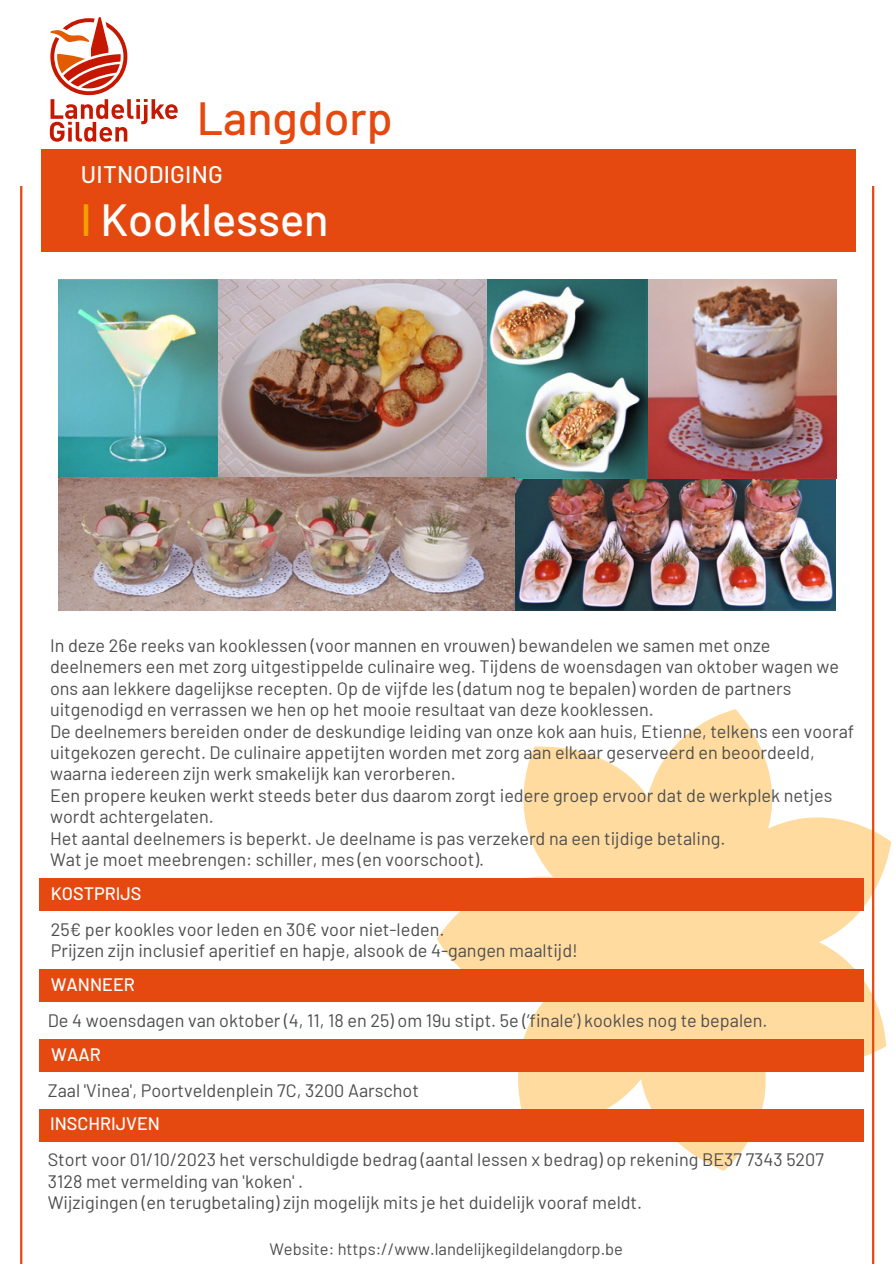
<style>
.page{position:relative;width:894px;height:1264px;background:#fff}
.page>*{position:absolute;margin:0;border:0;box-sizing:border-box;transform-origin:0 0}
.t1{font:500 46.5px "Barlow";color:#e64910}
.t2{font:500 45px "Barlow";color:#fff}
.t3{font:500 24px "Barlow";letter-spacing:.01em;color:#fff}
.t4{font:18px/21.5px "Barlow";color:#4f4e4e}
.t5{font:500 18px "Barlow";color:#fff}
.t6{font:16.5px "Barlow";color:#4f4e4e}
.s1{color:#f2a100}
</style>
<div class="page">
<div style="left:41px;top:149px;width:814px;height:102px;background:#e64910"></div>
<svg style="left:50px;top:17px;width:128px;height:125px"></svg>
<svg style="left:436px;top:709px;width:455px;height:461px;fill:#ffdb9f"></svg>
<div style="left:40px;top:1039px;width:823px;height:32px;background:#e64910"></div>
<hr style="left:20px;top:186px;width:2px;height:1077px;background:#e64910">
<div style="left:40px;top:969px;width:823px;height:32px;background:#e64910"></div>
<div style="left:40px;top:878px;width:823px;height:32px;background:#e64910"></div>
<div style="left:39px;top:1108px;width:823px;height:33px;background:#e64910"></div>
<hr style="left:871px;top:186px;width:3px;height:1077px;background:#e64910">
<img style="left:58px;top:280px;width:425px;height:198px">
<img style="left:514px;top:478px;width:321px;height:132px">
<img style="left:647px;top:280px;width:189px;height:198px">
<img style="left:483px;top:280px;width:164px;height:198px">
<img style="left:58px;top:478px;width:456px;height:132px">
<p class="t1" style="left:197px;top:89px;width:197px">Langdorp</p>
<p class="t3" style="left:81px;top:159px;width:143px">UITNODIGING</p>
<p class="t2" style="left:81px;top:191px;width:249px"><span class="s1">l</span> Kooklessen</p>
<p class="t4" style="left:50px;top:634px;width:790px">In deze 26e reeks van kooklessen (voor mannen en vrouwen) bewandelen we samen met onze deelnemers een met zorg uitgestippelde culinaire weg. Tijdens de woensdagen van oktober wagen we ons aan lekkere dagelijkse recepten. Op de vijfde les (datum nog te bepalen) worden de partners uitgenodigd en verrassen we hen op het mooie resultaat van deze kooklessen.</p>
<p class="t4" style="left:50px;top:719px;width:805px">De deelnemers bereiden onder de deskundige leiding van onze kok aan huis, Etienne, telkens een vooraf uitgekozen gerecht. De culinaire appetijten worden met zorg aan elkaar geserveerd en beoordeeld, waarna iedereen zijn werk smakelijk kan verorberen.</p>
<p class="t4" style="left:50px;top:783px;width:783px">Een propere keuken werkt steeds beter dus daarom zorgt iedere groep ervoor dat de werkplek netjes wordt achtergelaten.</p>
<p class="t4" style="left:50px;top:826px;width:676px">Het aantal deelnemers is beperkt. Je deelname is pas verzekerd na een tijdige betaling.</p>
<p class="t4" style="left:50px;top:848px;width:435px">Wat je moet meebrengen: schiller, mes (en voorschoot).</p>
<p class="t5" style="left:51px;top:882px;width:92px">KOSTPRIJS</p>
<p class="t4" style="left:51px;top:917px;width:395px">25€ per kookles voor leden en 30€ voor niet-leden.</p>
<p class="t4" style="left:51px;top:939px;width:528px">Prijzen zijn inclusief aperitief en hapje, alsook de 4-gangen maaltijd!</p>
<p class="t5" style="left:51px;top:973px;width:86px">WANNEER</p>
<p class="t4" style="left:48px;top:1008px;width:721px">De 4 woensdagen van oktober (4, 11, 18 en 25) om 19u stipt. 5e (’finale’) kookles nog te bepalen.</p>
<p class="t5" style="left:51px;top:1043px;width:51px">WAAR</p>
<p class="t4" style="left:48px;top:1078px;width:372px">Zaal 'Vinea', Poortveldenplein 7C, 3200 Aarschot</p>
<p class="t5" style="left:50px;top:1111px;width:111px">INSCHRIJVEN</p>
<p class="t4" style="left:48px;top:1148px;width:777px">Stort voor 01/10/2023 het verschuldigde bedrag (aantal lessen x bedrag) op rekening BE37 7343 5207<br>3128 met vermelding van 'koken' .</p>
<p class="t4" style="left:48px;top:1191px;width:595px">Wijzigingen (en terugbetaling) zijn mogelijk mits je het duidelijk vooraf meldt.</p>
<p class="t6" style="left:269px;top:1237px;width:355px">Website: https://www.landelijkegildelangdorp.be</p>
</div>
